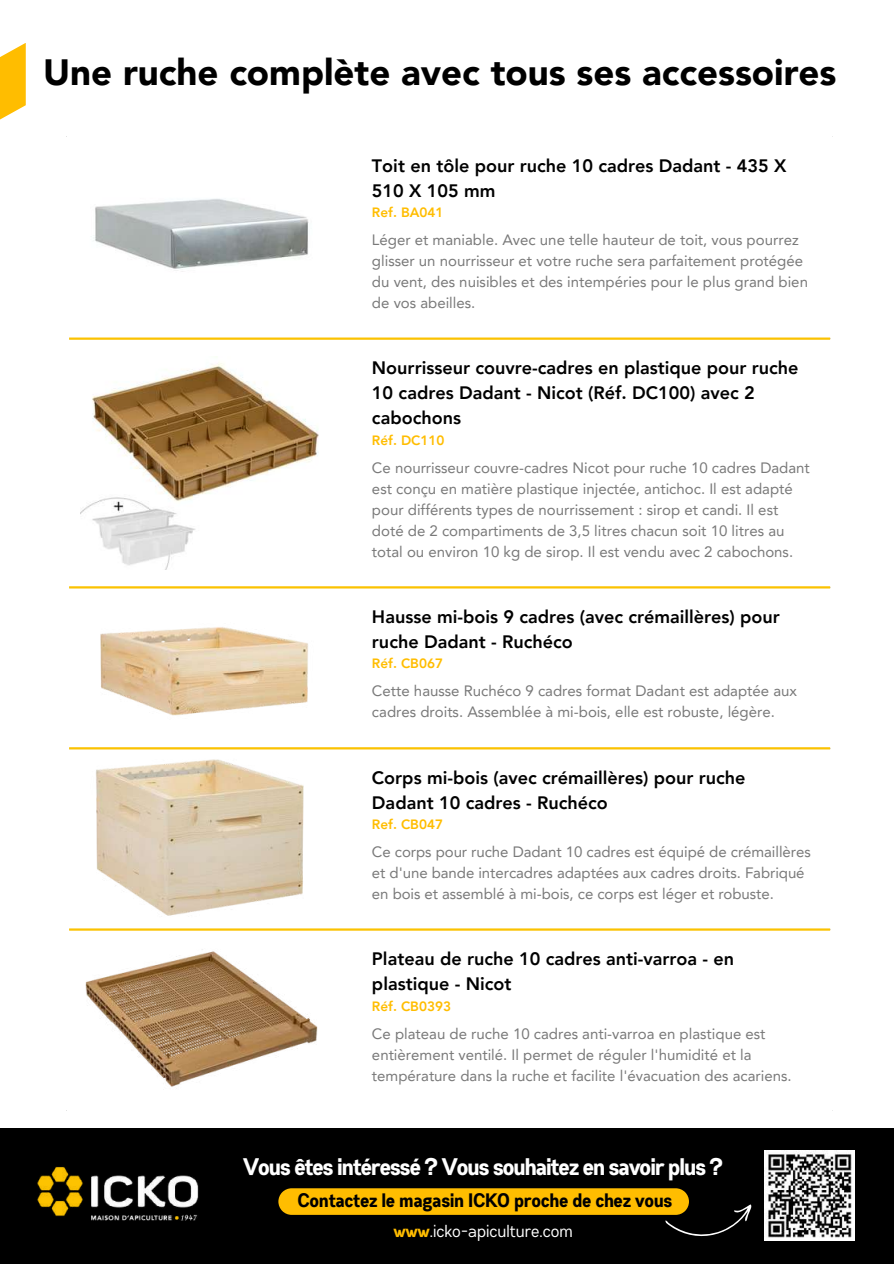
<style>
.page{position:relative;width:894px;height:1264px;background:#fff}
.page>*{position:absolute;margin:0;border:0;box-sizing:border-box;transform-origin:0 0}
.t1{font:900 36.6px "Avenir LT Pro";color:#000}
.t2{font:700 24px "Gabriel Sans Cond";letter-spacing:-.03em;color:#fff}
.t3{font:700 19.5px "Gabriel Sans Cond";color:#000}
.t4{font:800 18px/25px "Avenir LT Pro";color:#000}
.t5{font:17.4px "Gabriel Sans Cond";color:#fff}
.t6{font:15px/21px "Avenir LT Pro";color:#797979}
.t7{font:800 13.5px "Avenir LT Pro";color:#ffbd00}
.s1{font-weight:700;color:#ffbd00}
</style>
<div class="page">
<hr style="left:69px;top:337px;width:760px;height:3px;background:#fbc201">
<hr style="left:69px;top:586px;width:760px;height:2px;background:#fbc201">
<hr style="left:69px;top:747px;width:760px;height:2px;background:#fbc201">
<hr style="left:69px;top:928px;width:760px;height:2px;background:#fbc201">
<img style="left:95px;top:198px;width:214px;height:74px">
<img style="left:80px;top:363px;width:239px;height:206px">
<img style="left:100px;top:627px;width:208px;height:89px">
<img style="left:96px;top:759px;width:208px;height:157px">
<img style="left:85px;top:949px;width:233px;height:138px">
<div style="left:0;top:1127px;width:893px;height:136px;background:#000"></div>
<svg style="left:278px;top:1188px;width:474px;height:49px"></svg>
<img style="left:37px;top:1166px;width:162px;height:55px">
<svg style="left:0;top:43px;width:26px;height:77px;fill:#ffbd00"></svg>
<img style="left:764px;top:1150px;width:90px;height:90px">
<h1 class="t1" style="left:43px;top:57px;width:794px">Une ruche complète avec tous ses accessoires</h1>
<p class="t4" style="left:372px;top:154px;width:416px">Toit en tôle pour ruche 10 cadres Dadant - 435 X<br>510 X 105 mm</p>
<p class="t7" style="left:372px;top:207px;width:73px">Ref. BA041</p>
<p class="t6" style="left:372px;top:231px;width:437px">Léger et maniable. Avec une telle hauteur de toit, vous pourrez glisser un nourrisseur et votre ruche sera parfaitement protégée du vent, des nuisibles et des intempéries pour le plus grand bien de vos abeilles.</p>
<p class="t4" style="left:372px;top:357px;width:428px">Nourrisseur couvre-cadres en plastique pour ruche<br>10 cadres Dadant - Nicot (Réf. DC100) avec 2 cabochons</p>
<p class="t7" style="left:372px;top:434px;width:74px">Réf. DC110</p>
<p class="t6" style="left:372px;top:458px;width:439px">Ce nourrisseur couvre-cadres Nicot pour ruche 10 cadres Dadant est conçu en matière plastique injectée, antichoc. Il est adapté pour différents types de nourrissement : sirop et candi. Il est doté de 2 compartiments de 3,5 litres chacun soit 10 litres au total ou environ 10 kg de sirop. Il est vendu avec 2 cabochons.</p>
<p class="t4" style="left:372px;top:605px;width:409px">Hausse mi-bois 9 cadres (avec crémaillères) pour ruche Dadant - Ruchéco</p>
<p class="t7" style="left:372px;top:658px;width:72px">Réf. CB067</p>
<p class="t6" style="left:372px;top:682px;width:426px">Cette hausse Ruchéco 9 cadres format Dadant est adaptée aux cadres droits. Assemblée à mi-bois, elle est robuste, légère.</p>
<p class="t4" style="left:372px;top:766px;width:375px">Corps mi-bois (avec crémaillères) pour ruche<br>Dadant 10 cadres - Ruchéco</p>
<p class="t7" style="left:372px;top:819px;width:72px">Ref. CB047</p>
<p class="t6" style="left:372px;top:843px;width:440px">Ce corps pour ruche Dadant 10 cadres est équipé de crémaillères et d'une bande intercadres adaptées aux cadres droits. Fabriqué en bois et assemblé à mi-bois, ce corps est léger et robuste.</p>
<p class="t4" style="left:372px;top:947px;width:363px">Plateau de ruche 10 cadres anti-varroa - en plastique - Nicot</p>
<p class="t7" style="left:372px;top:1000px;width:80px">Réf. CB0393</p>
<p class="t6" style="left:372px;top:1024px;width:421px">Ce plateau de ruche 10 cadres anti-varroa en plastique est entièrement ventilé. Il permet de réguler l'humidité et la température dans la ruche et facilite l'évacuation des acariens.</p>
<h2 class="t2" style="left:244px;top:1155px;width:481px">Vous êtes intéressé ? Vous souhaitez en savoir plus ?</h2>
<h3 class="t3" style="left:298px;top:1191px;width:376px">Contactez le magasin ICKO proche de chez vous</h3>
<p class="t5" style="left:394px;top:1222px;width:181px"><span class="s1">www</span>.icko-apiculture.com</p>
</div>
